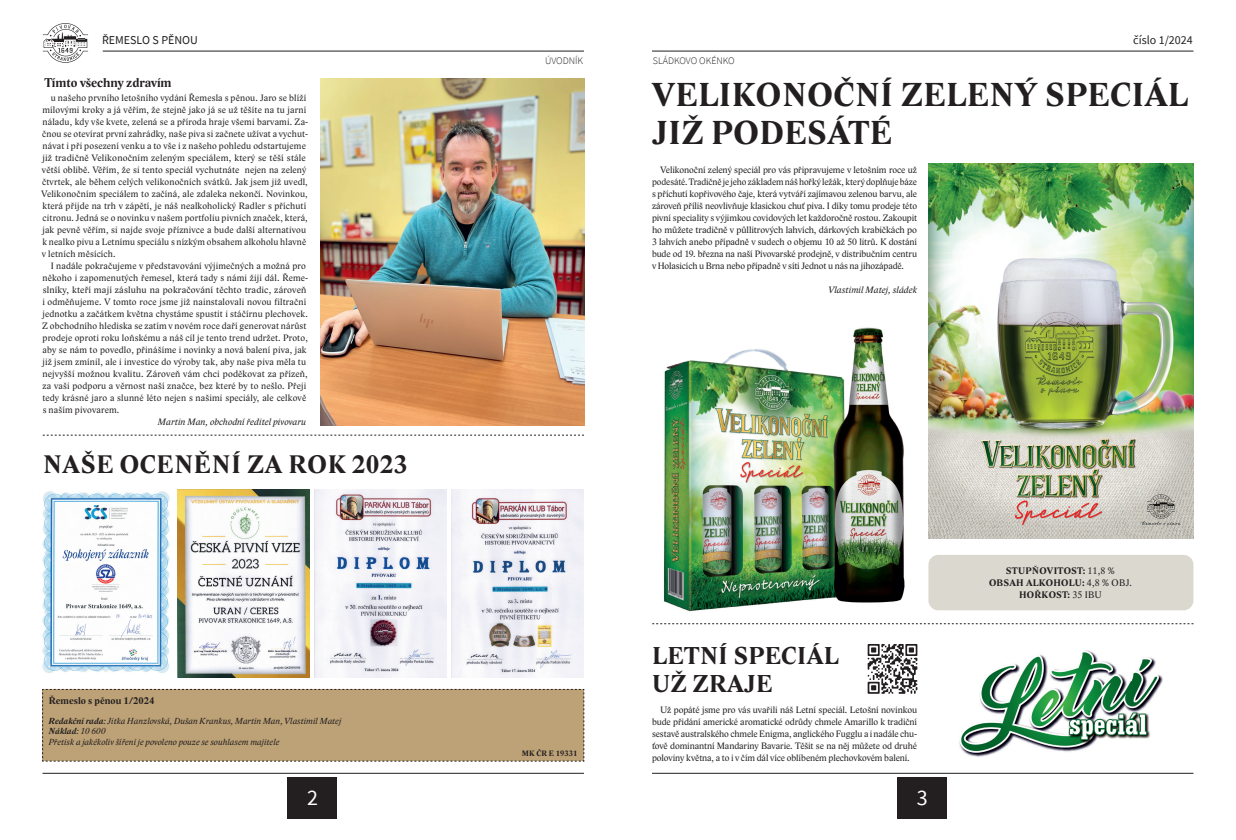
<style>
.page{position:relative;width:1236px;height:840px;background:#fff}
.page>*{position:absolute;margin:0;border:0;box-sizing:border-box;transform-origin:0 0}
.t1{font:700 34px/38.5px "Lido STF";letter-spacing:.015em;color:#231f20}
.t2{font:700 26px "Lido STF";letter-spacing:.025em;color:#231f20}
.t3{font:700 25px/28px "Lido STF";letter-spacing:.015em;color:#231f20}
.t4{font:22px "Source Sans Pro";color:#fff}
.t5{font:700 13px "Lido STF";color:#231f20}
.t6{font:12px "Source Sans Pro";color:#231f20}
.t7{font:300 10px "Source Sans Pro";color:#231f20}
.t8{font:700 10px "Lido STF";letter-spacing:.01em;color:#231f20}
.t9{font:700 9.8px "Lido STF";letter-spacing:.025em;color:#231f20}
.t10{font:9.5px/12px "Lido STF";letter-spacing:.02em;color:#231f20}
.t11{font:italic 9.5px "Lido STF";letter-spacing:.01em;color:#231f20}
.t12{font:italic 9px "Lido STF";letter-spacing:.01em;color:#231f20}
.t13{font:italic 700 9px "Lido STF";letter-spacing:.01em;color:#231f20}
.t14{font:700 8px "Lido STF";letter-spacing:.01em;color:#231f20}
.s1{font-weight:700}
.s2{font-weight:400}
</style>
<div class="page">
<hr style="left:652px;top:772px;width:541px;height:1px;background:#231f20">
<div style="left:897px;top:777px;width:50px;height:41px;background:#231f20"></div>
<hr style="left:652px;top:51px;width:541px;height:1px;background:#231f20">
<hr style="left:43px;top:772px;width:541px;height:1px;background:#231f20">
<div style="left:287px;top:777px;width:50px;height:41px;background:#231f20"></div>
<hr style="left:103px;top:51px;width:481px;height:1px;background:#231f20">
<svg style="left:43px;top:23px;width:45px;height:40px"></svg>
<div style="left:42px;top:688px;width:543px;height:73px;background:#bda277"></div>
<svg style="left:43px;top:435px;width:541px;height:1px"></svg>
<img style="left:320px;top:78px;width:264px;height:347px">
<svg style="left:652px;top:623px;width:541px;height:1px"></svg>
<div style="left:928px;top:554px;width:265px;height:56px;background:#dbd8d0;border-radius:10px"></div>
<img style="left:315px;top:489px;width:132px;height:188px">
<img style="left:177px;top:489px;width:132px;height:188px">
<img style="left:452px;top:489px;width:132px;height:188px">
<img style="left:42px;top:491px;width:128px;height:182px">
<img style="left:928px;top:164px;width:265px;height:374px">
<img style="left:663px;top:327px;width:242px;height:285px">
<img style="left:959px;top:650px;width:204px;height:107px">
<svg style="left:868px;top:644px;width:49px;height:49px"></svg>
<p class="t6" style="left:102px;top:33px;width:97px">ŘEMESLO S PĚNOU</p>
<p class="t5" style="left:44px;top:75px;width:129px">Tímto všechny zdravím</p>
<p class="t10" style="left:42px;top:91px;width:268px;text-indent:9px">u našeho prvního letošního vydání Řemesla s pěnou. Jaro se blíží mílovými kroky a já věřím, že stejně jako já se už těšíte na tu jarní náladu, kdy vše kvete, zelená se a příroda hraje všemi barvami. Za&shy;čnou se otevírat první zahrádky, naše piva si začnete užívat a vychut&shy;návat i při posezení venku a to vše i z našeho pohledu odstartujeme již tradičně Velikonočním zeleným speciálem, který se těší stále větší oblibě. Věřím, že si tento speciál vychutnáte nejen na zelený čtvrtek, ale během celých velikonočních svátků. Jak jsem již uvedl, Velikonočním speciálem to začíná, ale zdaleka nekončí. Novinkou, která přijde na trh v zápětí, je náš nealkoholický Radler s příchutí citronu. Jedná se o novinku v našem portfoliu pivních značek, která, jak pevně věřím, si najde svoje příznivce a bude další alternativou k nealko pivu a Letnímu speciálu s nízkým obsahem alkoholu hlavně v letních měsících.</p>
<p class="t10" style="left:42px;top:259px;width:268px;text-indent:8px">I nadále pokračujeme v představování výjimečných a možná pro někoho i zapomenutých řemesel, která tady s námi žijí dál. Řeme&shy;slníky, kteří mají zásluhu na pokračování těchto tradic, zároveň i odměňujeme. V tomto roce jsme již nainstalovali novou filtrační jednotku a začátkem května chystáme spustit i stáčírnu plechovek.<br>Z obchodního hlediska se zatím v novém roce daří generovat nárůst prodeje oproti roku loňskému a náš cíl je tento trend udržet. Proto, aby se nám to povedlo, přinášíme i novinky a nová balení piva, jak již jsem zmínil, ale i investice do výroby tak, aby naše piva měla tu nejvyšší možnou kvalitu. Zároveň vám chci poděkovat za přízeň, za vaši podporu a věrnost naší značce, bez které by to nešlo. Přeji tedy krásné jaro a slunné léto nejen s našimi speciály, ale celkově s naším pivovarem.</p>
<p class="t11" style="left:158px;top:416px;width:150px">Martin Man, obchodní ředitel pivovaru</p>
<p class="t2" style="left:43px;top:449px;width:366px">NAŠE OCENĚNÍ ZA ROK 2023</p>
<p class="t8" style="left:49px;top:694px;width:107px">Řemeslo s pěnou 1/2024</p>
<p class="t12" style="left:49px;top:715px;width:294px"><span class="s1">Redakční rada</span>: Jitka Hanzlovská, Dušan Krankus, Martin Man, Vlastimil Matej</p>
<p class="t13" style="left:49px;top:725px;width:58px">Náklad<span class="s2">: 10 600</span></p>
<p class="t12" style="left:49px;top:736px;width:232px">Přetisk a jakékoliv šíření je povoleno pouze se souhlasem majitele</p>
<h3 class="t4" style="left:307px;top:782px;width:12px">2</h3>
<p class="t6" style="left:1133px;top:33px;width:61px">číslo 1/2024</p>
<p class="t7" style="left:545px;top:54px;width:40px">ÚVODNÍK</p>
<p class="t7" style="left:653px;top:54px;width:83px">SLÁDKOVO OKÉNKO</p>
<p class="t1" style="left:652px;top:76px;width:537px">VELIKONOČNÍ ZELENÝ SPECIÁL<br>JIŽ PODESÁTÉ</p>
<p class="t10" style="left:652px;top:163px;width:267px;text-align:justify;text-indent:9px">Velikonoční zelený speciál pro vás připravujeme v letošním roce už podesáté. Tradičně je jeho základem náš hořký ležák, který doplňuje báze s příchutí kopřivového čaje, která vytváří zajímavou zelenou barvu, ale zároveň příliš neovlivňuje klasickou chuť piva. I díky tomu prodeje této pivní speciality s výjimkou covidových let každoročně rostou. Zakoupit ho můžete tradičně v půllitrových lahvích, dárkových krabičkách po 3 lahvích anebo případně v sudech o objemu 10 až 50 litrů. K dostání bude od 19. března na naší Pivovarské prodejně, v distribučním centru v Holasicích u Brna nebo případně v síti Jednot u nás na jihozápadě.</p>
<p class="t11" style="left:828px;top:284px;width:90px">Vlastimil Matej, sládek</p>
<p class="t14" style="left:522px;top:747px;width:57px">MK ČR E 19331</p>
<p class="t3" style="left:652px;top:641px;width:188px">LETNÍ SPECIÁL<br>UŽ ZRAJE</p>
<p class="t10" style="left:652px;top:703px;width:267px;text-align:justify;text-indent:9px">Už popáté jsme pro vás uvařili náš Letní speciál. Letošní novinkou bude přidání americké aromatické odrůdy chmele Amarillo k tradiční sestavě australského chmele Enigma, anglického Fugglu a i nadále chu&shy;ťově dominantní Mandariny Bavarie. Těšit se na něj můžete od druhé poloviny května, a to i v čím dál více oblíbeném plechovkovém balení.</p>
<h3 class="t4" style="left:917px;top:782px;width:12px">3</h3>
<p class="t9" style="left:1006px;top:564px;width:111px">STUPŇOVITOST: <span class="s2">11,8 %</span></p>
<p class="t9" style="left:989px;top:576px;width:144px">OBSAH ALKOHOLU: <span class="s2">4,8 % OBJ.</span></p>
<p class="t9" style="left:1019px;top:589px;width:84px">HOŘKOST: <span class="s2">35 IBU</span></p>
</div>
